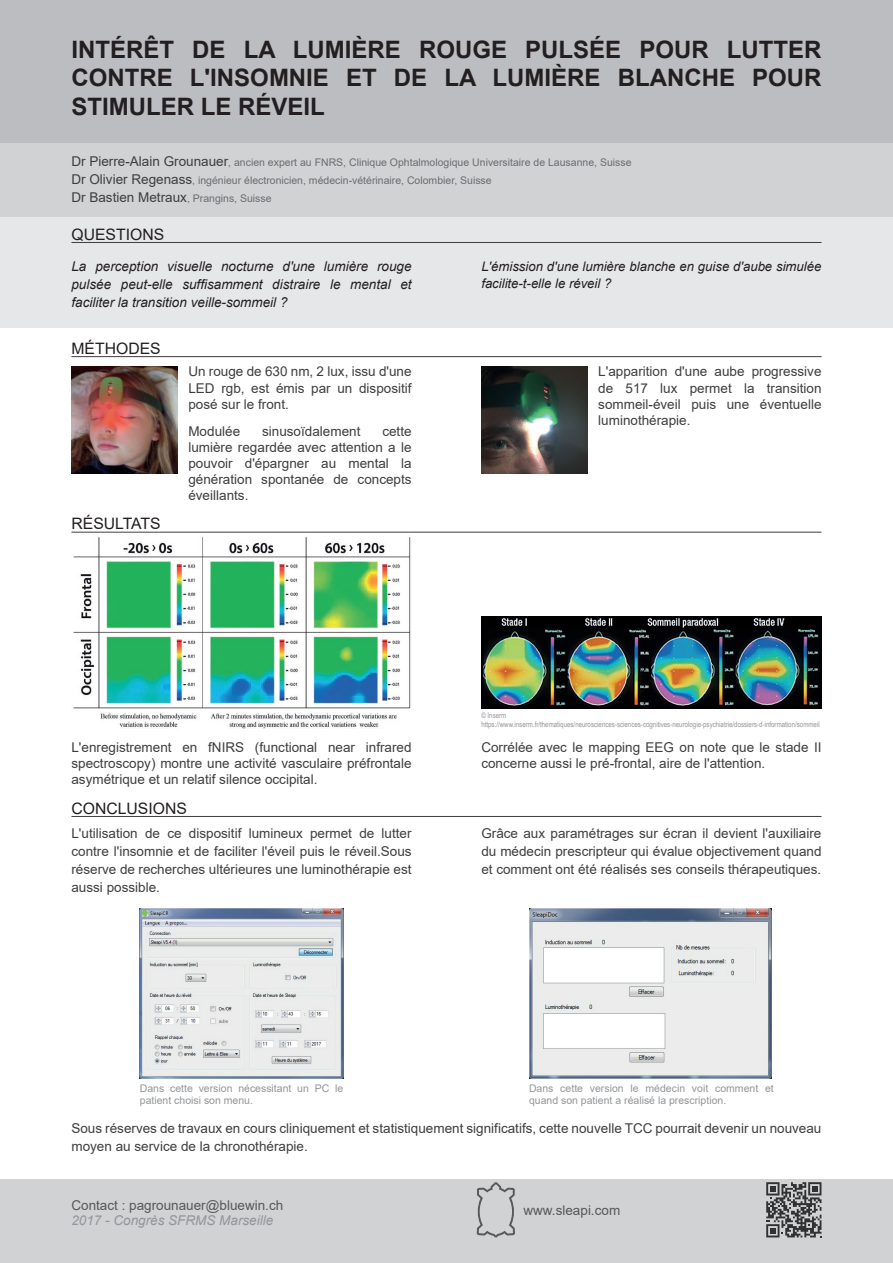
<style>
.page{position:relative;width:893px;height:1263px;background:#fff}
.page>*{position:absolute;margin:0;border:0;box-sizing:border-box;transform-origin:0 0}
.t1{font:700 24px/28.8px "Arial";color:#231f20;text-align:justify}
.t2{font:15.75px "Arial";color:#231f20}
.t3{font:13.5px/16.2px "Arial";color:#3e3e3f;text-align:justify}
.t4{font:italic 13.5px/18px "Arial";color:#231f20;text-align:justify}
.t5{font:13.5px "Arial";color:#57585a}
.t6{font:italic 13.5px "Arial";color:#939598}
.t7{font:italic 13.12px/17.5px "Arial";color:#231f20}
.t8{font:10.5px/18px "Arial";color:#6c6d70}
.t9{font:10.5px/12px "Arial";color:#939598}
.t10{font:7.5px/9px "Arial Narrow";color:#939598}
.s1{font-size:13.5px;color:#3e3e3f}
.s2{font-size:10.5px;color:#6c6d70}
</style>
<div class="page">
<div style="left:0;top:216px;width:893px;height:112px;background:#e6e7e9"></div>
<div style="left:0;top:142px;width:893px;height:75px;background:#d1d2d4"></div>
<div style="left:0;top:0;width:893px;height:142px;background:#bcbdc0"></div>
<div style="left:0;top:1179px;width:893px;height:84px;background:#d1d2d4"></div>
<img style="left:73px;top:536px;width:338px;height:192px">
<img style="left:481px;top:617px;width:340px;height:92px">
<hr style="left:71px;top:242px;width:750px;height:1px;background:#3e3e3f">
<hr style="left:71px;top:356px;width:750px;height:1px;background:#3e3e3f">
<hr style="left:71px;top:532px;width:750px;height:1px;background:#3e3e3f">
<hr style="left:71px;top:816px;width:750px;height:1px;background:#3e3e3f">
<img style="left:71px;top:367px;width:107px;height:106px">
<img style="left:481px;top:367px;width:107px;height:106px">
<svg style="left:766px;top:1182px;width:55px;height:55px"></svg>
<svg style="left:477px;top:1182px;width:38px;height:55px"></svg>
<img style="left:140px;top:908px;width:203px;height:170px">
<img style="left:529px;top:908px;width:243px;height:170px">
<h1 class="t1" style="left:71px;top:35px;width:752px">INTÉRÊT DE LA LUMIÈRE ROUGE PULSÉE POUR LUTTER CONTRE L'INSOMNIE ET DE LA LUMIÈRE BLANCHE POUR STIMULER LE RÉVEIL</h1>
<p class="t8" style="left:71px;top:153px;width:562px"><span class="s1">Dr Pierre-Alain Grounauer</span>, ancien expert au FNRS, Clinique Ophtalmologique Universitaire de Lausanne, Suisse<br><span class="s1">Dr Olivier Regenass</span>, ingénieur électronicien, médecin-vétérinaire, Colombier, Suisse</p>
<p class="t3" style="left:71px;top:189px;width:202px">Dr Bastien Metraux<span class="s2">, Prangins, Suisse</span></p>
<p class="t2" style="left:71px;top:223px;width:94px">QUESTIONS</p>
<p class="t7" style="left:481px;top:258px;width:342px">L'émission d'une lumière blanche en guise d'aube simulée facilite-t-elle le réveil ?</p>
<p class="t4" style="left:71px;top:258px;width:342px">La perception visuelle nocturne d'une lumière rouge pulsée peut-elle suffisamment distraire le mental et faciliter la transition veille-sommeil ?</p>
<p class="t2" style="left:71px;top:337px;width:91px">MÉTHODES</p>
<p class="t2" style="left:71px;top:513px;width:91px">RÉSULTATS</p>
<p class="t3" style="left:188px;top:363px;width:225px">Un rouge de 630 nm, 2 lux, issu d'une LED rgb, est émis par un dispositif posé sur le front.</p>
<p class="t3" style="left:188px;top:423px;width:53px">Modulée</p>
<p class="t3" style="left:262px;top:423px;width:100px">sinusoïdalement</p>
<p class="t3" style="left:188px;top:423px;width:225px;text-indent:194px">cette lumière regardée avec attention a le pouvoir d'épargner au mental la génération spontanée de concepts éveillants.</p>
<p class="t3" style="left:598px;top:364px;width:225px">L'apparition d'une aube progressive de 517 lux permet la transition sommeil-éveil puis une éventuelle luminothérapie.</p>
<p class="t10" style="left:481px;top:710px;width:340px">© Inserm https://www.inserm.fr/thematiques/neurosciences-sciences-cognitives-neurologie-psychiatrie/dossiers-d-information/sommeil</p>
<p class="t3" style="left:71px;top:739px;width:342px">L'enregistrement en fNIRS (functional near infrared spectroscopy) montre une activité vasculaire préfrontale asymétrique et un relatif silence occipital.</p>
<p class="t3" style="left:481px;top:739px;width:342px">Corrélée avec le mapping EEG on note que le stade II concerne aussi le pré-frontal, aire de l'attention.</p>
<p class="t2" style="left:71px;top:797px;width:117px">CONCLUSIONS</p>
<p class="t3" style="left:71px;top:824px;width:342px;line-height:18px">L'utilisation de ce dispositif lumineux permet de lutter contre l'insomnie et de faciliter l'éveil puis le réveil.Sous réserve de recherches ultérieures une luminothérapie est aussi possible.</p>
<p class="t3" style="left:481px;top:824px;width:342px;line-height:18px">Grâce aux paramétrages sur écran il devient l'auxiliaire du médecin prescripteur qui évalue objectivement quand et comment ont été réalisés ses conseils thérapeutiques.</p>
<p class="t9" style="left:140px;top:1083px;width:205px">Dans cette version nécessitant un PC le patient choisi son menu.</p>
<p class="t9" style="left:529px;top:1083px;width:246px">Dans cette version le médecin voit comment et quand son patient a réalisé la prescription.</p>
<p class="t3" style="left:71px;top:1119px;width:751px;line-height:18px">Sous réserves de travaux en cours cliniquement et statistiquement significatifs, cette nouvelle TCC pourrait devenir un nouveau moyen au service de la chronothérapie.</p>
<p class="t5" style="left:71px;top:1195px;width:213px">Contact : pagrounauer@bluewin.ch</p>
<p class="t6" style="left:71px;top:1212px;width:203px">2017 - Congrès SFRMS Marseille</p>
<p class="t5" style="left:523px;top:1201px;width:98px">www.sleapi.com</p>
</div>
